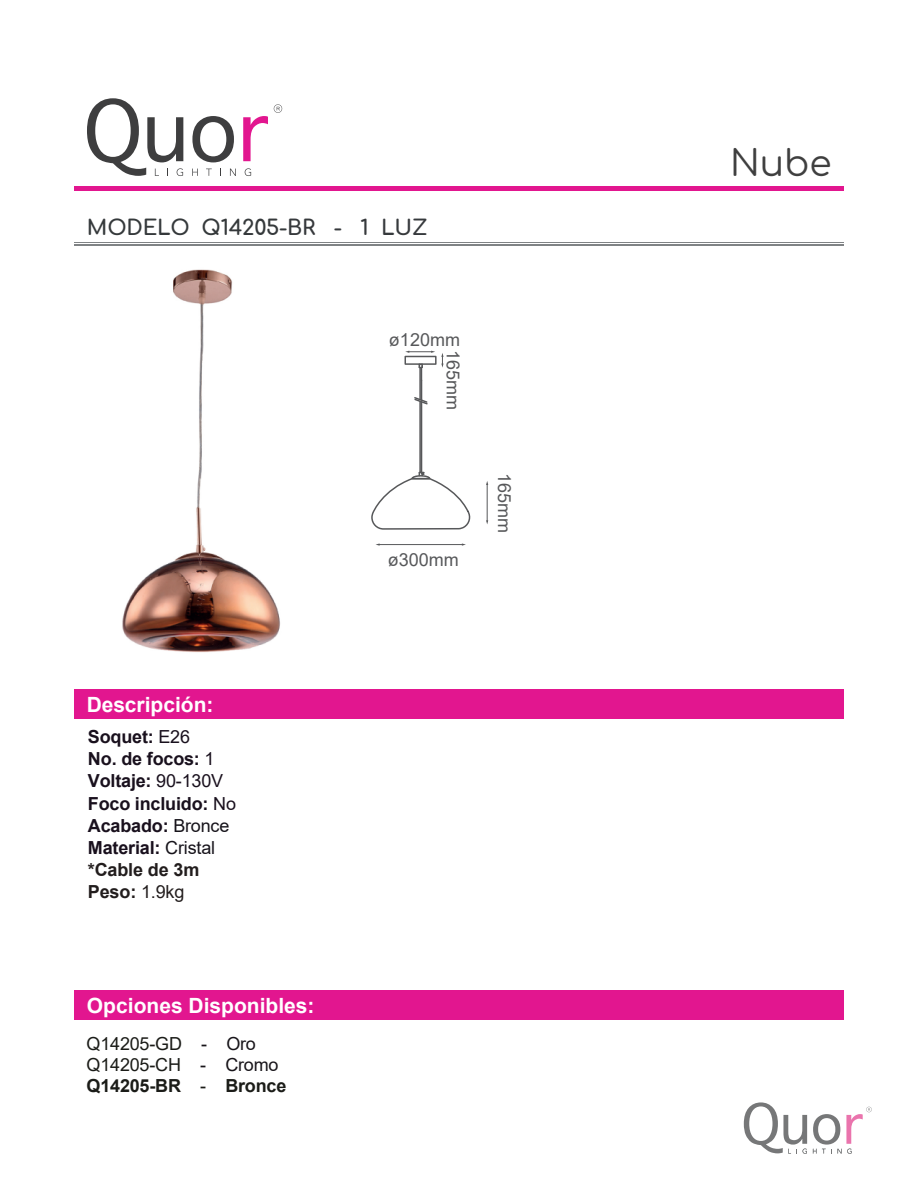
<style>
.page{position:relative;width:918px;height:1188px;background:#fff}
.page>*{position:absolute;margin:0;border:0;box-sizing:border-box;transform-origin:0 0}
.t1{font:36px "Comfortaa";color:#3f3f3f}
.t2{font:700 21px "Arial";color:#fff}
.t3{font:700 21px "Comfortaa";letter-spacing:-.01em;color:#35393b}
.t4{font:700 18px/22.2px "Arial";letter-spacing:-.01em;color:#19101d}
.t5{font:18px/21px "Arial";letter-spacing:-.01em;color:#1b1c18}
.t6{font:18px "Arial";color:#57585a}
.s1{color:#36393c}
.s2{font-weight:400}
.s3{font-weight:400;color:#17141b}
.s4{color:#221d1d}
.s5{font-weight:400;color:#221d1d}
.s6{color:#18151a}
.s7{font-weight:700}
</style>
<div class="page">
<div style="left:74px;top:991px;width:770px;height:29px;background:#e2168f"></div>
<hr style="left:74px;top:187px;width:770px;height:4px;background:#e2168f">
<hr style="left:74px;top:245px;width:770px;height:1px;background:#808385">
<hr style="left:74px;top:242px;width:770px;height:1px;background:#808385">
<div style="left:74px;top:690px;width:770px;height:29px;background:#e2168f"></div>
<svg style="left:243px;top:116px;width:25px;height:45px"></svg>
<svg style="left:192px;top:116px;width:42px;height:46px"></svg>
<svg style="left:87px;top:98px;width:96px;height:78px"></svg>
<svg style="left:192px;top:169px;width:6px;height:7px"></svg>
<svg style="left:206px;top:169px;width:6px;height:7px"></svg>
<svg style="left:230px;top:169px;width:6px;height:7px"></svg>
<svg style="left:245px;top:168px;width:6px;height:8px"></svg>
<svg style="left:274px;top:104px;width:8px;height:9px"></svg>
<svg style="left:744px;top:1102px;width:63px;height:52px"></svg>
<svg style="left:813px;top:1107px;width:59px;height:47px"></svg>
<img style="left:122px;top:269px;width:158px;height:384px">
<hr style="left:379px;top:544px;width:84px;height:1px;background:#57585a">
<hr style="left:487px;top:484px;width:1px;height:37px;background:#57585a">
<hr style="left:419px;top:402px;width:2px;height:70px;background:#57585a">
<hr style="left:421px;top:402px;width:1px;height:70px;background:#57585a">
<svg style="left:414px;top:365px;width:14px;height:41px"></svg>
<svg style="left:371px;top:471px;width:100px;height:59px"></svg>
<div style="left:405px;top:356px;width:32px;height:9px;border:2px solid #57585a"></div>
<svg style="left:441px;top:353px;width:3px;height:15px"></svg>
<svg style="left:405px;top:351px;width:30px;height:2px"></svg>
<p class="t3" style="left:87px;top:208px;width:342px">MODELO Q14205-<span class="s1">BR - 1 LUZ</span></p>
<p class="t6" style="left:389px;top:327px;width:73px">ø120mm</p>
<p class="t6" style="left:465px;top:350px;width:62px;rotate:90deg">165mm</p>
<p class="t6" style="left:388px;top:548px;width:73px">ø300mm</p>
<p class="t6" style="left:517px;top:473px;width:62px;rotate:90deg">165mm</p>
<p class="t2" style="left:87px;top:690px;width:128px">Descripción:</p>
<p class="t4" style="left:88px;top:726px;width:150px">Soquet: <span class="s2">E26<br></span>No. de focos: <span class="s2">1<br></span>Voltaje: <span class="s2">90-130V<br></span>Foco incluido: <span class="s2">No<br></span>Acabado: <span class="s3">Bronce<br></span>Material: <span class="s3">Cristal </span><span class="s4">*Cable de 3m<br>Peso:</span> <span class="s5">1.9kg</span></p>
<p class="t2" style="left:87px;top:990px;width:229px">Opciones Disponibles:</p>
<p class="t5" style="left:87px;top:1033px;width:201px">Q14205-GD <span class="s6">- Oro<br></span>Q14205-CH <span class="s6">- Cromo<br></span><span class="s7">Q14205-BR</span> - <span class="s7">Bronce</span></p>
<h1 class="t1" style="left:730px;top:131px;width:103px">Nube</h1>
</div>
